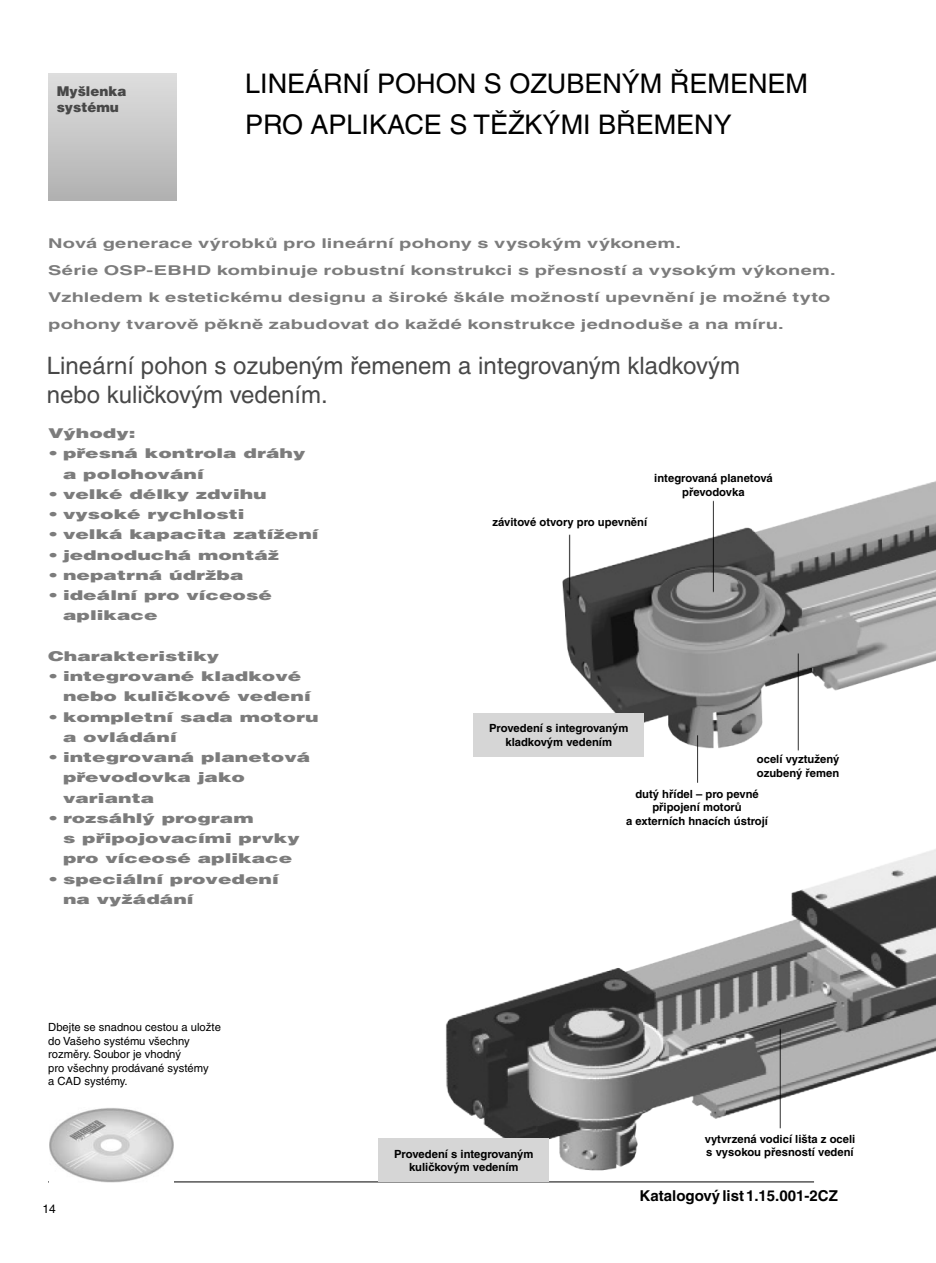
<style>
.page{position:relative;width:936px;height:1263px;background:#fff}
.page>*{position:absolute;margin:0;border:0;box-sizing:border-box;transform-origin:0 0}
.t1{font:27px/40.5px "Helvetica CE";color:#000}
.t2{font:24px/28.8px "Helvetica CE";color:#484848}
.t3{font:700 15px "Helvetica CE";color:#000}
.t4{font:900 13.5px/20.2px "Helvetica CE";color:#7c7c7c;scale:1.5 1}
.t5{font:700 13.5px/27px "Helvetica CE";letter-spacing:.01em;color:#7c7c7c;scale:1.48 1}
.t6{font:900 13.5px/16.4px "Helvetica CE";color:#484848}
.t7{font:12px "Helvetica CE";color:#000}
.t8{font:700 11.25px/13.5px "Helvetica CE";color:#000;text-align:center}
.t9{font:11.25px/13.5px "Helvetica CE";color:#000}
</style>
<div class="page">
<img style="left:446px;top:481px;width:489px;height:701px">
<div style="left:49px;top:73px;width:127px;height:127px;background:linear-gradient(to bottom,#dedede,#b1b1b1)"></div>
<hr style="left:48px;top:1182px;width:766px;height:1px;background:#000">
<img style="left:49px;top:1108px;width:125px;height:74px">
<div style="left:473px;top:713px;width:170px;height:44px;background:#d6d6d6"></div>
<div style="left:378px;top:1138px;width:171px;height:44px;background:#d6d6d6"></div>
<p class="t6" style="left:57px;top:84px;width:71px">Myšlenka systému</p>
<h1 class="t1" style="left:245px;top:66px;width:564px">LINEÁRNÍ POHON S OZUBENÝM ŘEMENEM<br>PRO APLIKACE S TĚŽKÝMI BŘEMENY</h1>
<p class="t5" style="left:48px;top:232px;width:533px">Nová generace výrobků pro lineární pohony s vysokým výkonem.<br>Série OSP-EBHD kombinuje robustní konstrukci s přesností a vysokým výkonem.<br>Vzhledem k estetickému designu a široké škále možností upevnění je možné tyto pohony tvarově pěkně zabudovat do každé konstrukce jednoduše a na míru.</p>
<h2 class="t2" style="left:47px;top:354px;width:694px">Lineární pohon s ozubeným řemenem a integrovaným kladkovým nebo kuličkovým vedením.</h2>
<p class="t4" style="left:48px;top:424px;width:60px">Výhody:</p>
<p class="t4" style="left:63px;top:444px;width:163px;text-indent:-15px">• přesná kontrola dráhy a polohování</p>
<p class="t4" style="left:48px;top:485px;width:147px">• velké délky zdvihu</p>
<p class="t4" style="left:48px;top:505px;width:132px">• vysoké rychlosti</p>
<p class="t4" style="left:48px;top:525px;width:182px">• velká kapacita zatížení</p>
<p class="t4" style="left:48px;top:546px;width:155px">• jednoduchá montáž</p>
<p class="t4" style="left:48px;top:566px;width:132px">• nepatrná údržba</p>
<p class="t4" style="left:63px;top:586px;width:141px;text-indent:-15px">• ideální pro víceosé aplikace</p>
<p class="t4" style="left:48px;top:647px;width:115px">Charakteristiky</p>
<p class="t4" style="left:63px;top:667px;width:167px;text-indent:-15px">• integrované kladkové nebo kuličkové vedení</p>
<p class="t4" style="left:63px;top:708px;width:172px;text-indent:-15px">• kompletní sada motoru a ovládání</p>
<p class="t4" style="left:63px;top:748px;width:166px;text-indent:-15px">• integrovaná planetová převodovka jako varianta</p>
<p class="t4" style="left:63px;top:809px;width:159px;text-indent:-15px">• rozsáhlý program<br>s připojovacími prvky pro víceosé aplikace</p>
<p class="t4" style="left:63px;top:870px;width:145px;text-indent:-15px">• speciální provedení na vyžádání</p>
<p class="t8" style="left:654px;top:473px;width:120px">integrovaná planetová převodovka</p>
<p class="t8" style="left:492px;top:516px;width:156px">závitové otvory pro upevnění</p>
<p class="t8" style="left:489px;top:723px;width:141px">Provedení s integrovaným kladkovým vedením</p>
<p class="t8" style="left:756px;top:754px;width:84px;text-align:left">ocelí vyztužený ozubený řemen</p>
<p class="t8" style="left:626px;top:788px;width:143px">dutý hřídel – pro pevné připojení motorů<br>a externích hnacích ústrojí</p>
<p class="t9" style="left:48px;top:1022px;width:174px">Dbejte se snadnou cestou a uložte do Vašeho systému všechny rozměry. Soubor je vhodný<br>pro všechny prodávané systémy<br>a CAD systémy.</p>
<p class="t7" style="left:43px;top:1204px;width:15px">14</p>
<p class="t8" style="left:394px;top:1148px;width:141px">Provedení s integrovaným kuličkovým vedením</p>
<p class="t8" style="left:704px;top:1133px;width:152px;text-align:left">vytvrzená vodicí lišta z oceli s vysokou přesností vedení</p>
<p class="t3" style="left:639px;top:1191px;width:200px">Katalogový list 1.15.001-2CZ</p>
</div>
